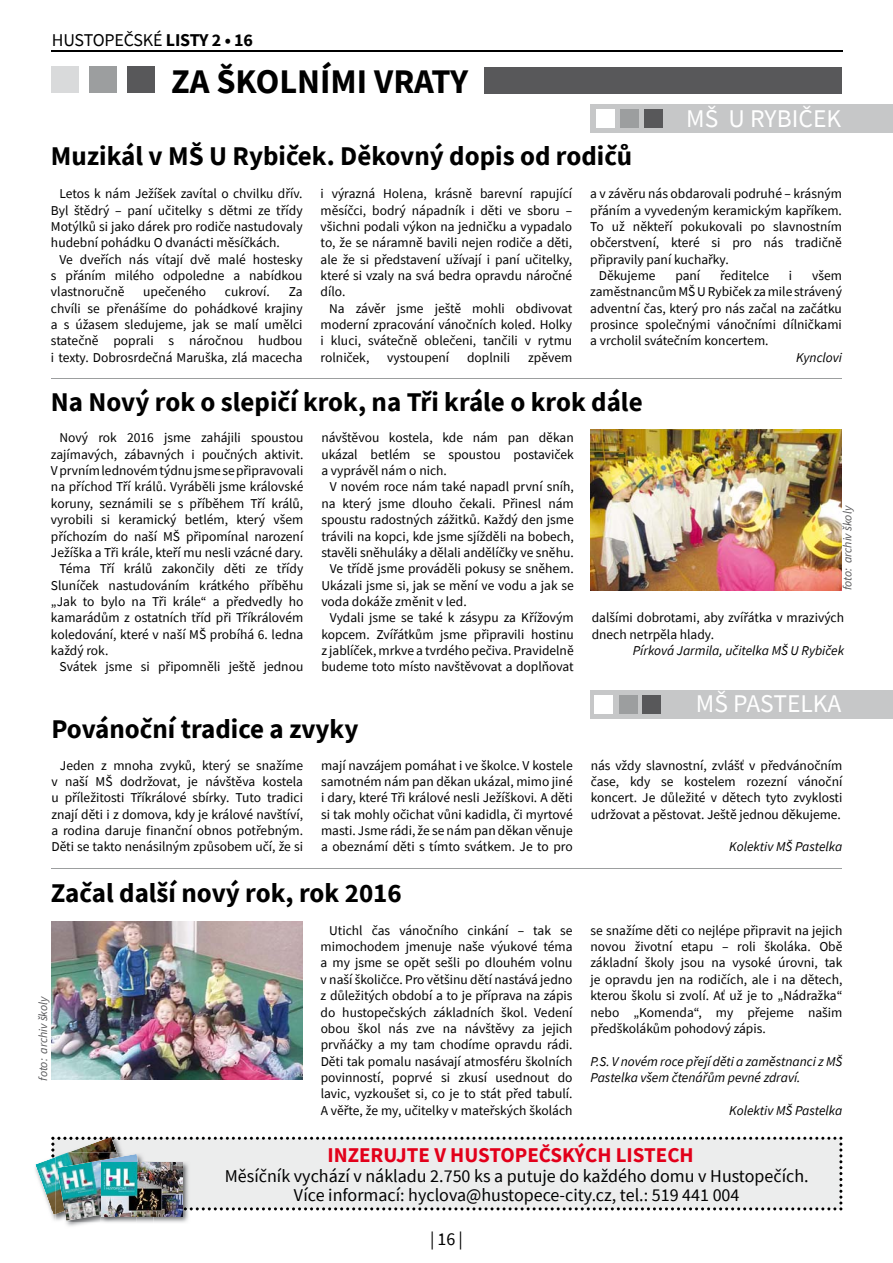
<style>
.page{position:relative;width:893px;height:1263px;background:#fff}
.page>*{position:absolute;margin:0;border:0;box-sizing:border-box;transform-origin:0 0}
.t1{font:700 34.5px "Source Sans Pro";color:#000}
.t2{font:700 27px "Source Sans Pro";color:#000}
.t3{font:25.5px "Source Sans Pro";color:#fff}
.t4{font:700 21px "Source Sans Pro";color:#e2001a}
.t5{font:18px/19.5px "Source Sans Pro";color:#000;text-align:center}
.t6{font:13.5px/16.4px "Source Sans Pro";color:#000;text-align:justify}
.t7{font:italic 13.5px/16.4px "Source Sans Pro";color:#000}
.t8{font:italic 12px "Source Sans Pro";color:#58585a}
.s1{font-weight:700}
</style>
<div class="page">
<hr style="left:51px;top:50px;width:791px;height:2px;background:#000">
<div style="left:51px;top:67px;width:27px;height:26px;background:#d9dadb"></div>
<div style="left:89px;top:67px;width:28px;height:26px;background:#9c9e9f"></div>
<div style="left:127px;top:67px;width:28px;height:26px;background:#58585a"></div>
<div style="left:484px;top:67px;width:358px;height:27px;background:#58585a"></div>
<div style="left:590px;top:690px;width:303px;height:28px;background:#c6c7c8"></div>
<div style="left:594px;top:695px;width:19px;height:19px;background:#fff"></div>
<div style="left:619px;top:695px;width:19px;height:19px;background:#9c9e9f"></div>
<div style="left:642px;top:695px;width:19px;height:19px;background:#58585a"></div>
<img style="left:590px;top:430px;width:251px;height:160px">
<div style="left:590px;top:105px;width:303px;height:28px;background:#c6c7c8"></div>
<div style="left:596px;top:109px;width:19px;height:19px;background:#fff"></div>
<div style="left:620px;top:109px;width:19px;height:19px;background:#9c9e9f"></div>
<div style="left:644px;top:109px;width:19px;height:19px;background:#58585a"></div>
<img style="left:51px;top:922px;width:252px;height:157px">
<hr style="left:51px;top:868px;width:790px;height:1px;background:#9c9e9f">
<hr style="left:51px;top:378px;width:790px;height:1px;background:#9c9e9f">
<img style="left:35px;top:1159px;width:20px;height:56px">
<img style="left:66px;top:1222px;width:31px;height:4px">
<img style="left:55px;top:1214px;width:45px;height:8px">
<img style="left:57px;top:1210px;width:43px;height:11px">
<img style="left:153px;top:1210px;width:36px;height:13px">
<img style="left:105px;top:1216px;width:48px;height:7px">
<img style="left:100px;top:1215px;width:37px;height:7px">
<svg style="left:51px;top:1137px;width:791px;height:73px;background:#dbdfdf"></svg>
<img style="left:100px;top:1161px;width:46px;height:54px">
<img style="left:102px;top:1162px;width:80px;height:54px">
<h3 class="t5" style="left:52px;top:30px;width:203px">HUSTOPEČSKÉ <span class="s1">LISTY 2 • 16</span></h3>
<h1 class="t1" style="left:171px;top:59px;width:299px">ZA ŠKOLNÍMI VRATY</h1>
<h2 class="t2" style="left:51px;top:139px;width:583px">Muzikál v MŠ U Rybiček. Děkovný dopis od rodičů</h2>
<h3 class="t3" style="left:686px;top:101px;width:157px">MŠ U RYBIČEK</h3>
<p class="t6" style="left:51px;top:185px;width:253px;text-indent:9px">Letos k nám Ježíšek zavítal o chvilku dřív.<br>Byl štědrý – paní učitelky s dětmi ze třídy Motýlků si jako dárek pro rodiče nastudovaly hudební pohádku O dvanácti měsíčkách.</p>
<p class="t6" style="left:51px;top:251px;width:253px;text-indent:9px">Ve dveřích nás vítají dvě malé hostesky s přáním milého odpoledne a nabídkou vlastnoručně</p>
<p class="t6" style="left:143px;top:283px;width:64px">upečeného</p>
<p class="t6" style="left:225px;top:283px;width:47px">cukroví.</p>
<p class="t6" style="left:51px;top:283px;width:253px;text-indent:238px">Za chvíli se přenášíme do pohádkové krajiny a s úžasem sledujeme, jak se malí umělci statečně poprali s náročnou hudbou i texty. Dobrosrdečná Maruška, zlá macecha</p>
<p class="t6" style="left:321px;top:185px;width:253px">i výrazná Holena, krásně barevní rapující měsíčci, bodrý nápadník i děti ve sboru – všichni podali výkon na jedničku a vypadalo to, že se náramně bavili nejen rodiče a děti, ale že si představení užívají i paní učitelky, které si vzaly na svá bedra opravdu náročné dílo.</p>
<p class="t6" style="left:321px;top:300px;width:253px;text-indent:9px">Na závěr jsme ještě mohli obdivovat moderní zpracování vánočních koled. Holky i kluci, svátečně oblečeni, tančili v rytmu rolniček,</p>
<p class="t6" style="left:387px;top:349px;width:63px">vystoupení</p>
<p class="t6" style="left:467px;top:349px;width:45px">doplnili</p>
<p class="t6" style="left:528px;top:349px;width:46px">zpěvem</p>
<p class="t6" style="left:590px;top:185px;width:253px">a v závěru nás obdarovali podruhé – krásným</p>
<p class="t6" style="left:590px;top:202px;width:253px">přáním a vyvedeným keramickým kapříkem.</p>
<p class="t6" style="left:590px;top:218px;width:253px">To už někteří pokukovali po slavnostním</p>
<p class="t6" style="left:590px;top:234px;width:253px">občerstvení, které si pro nás tradičně</p>
<p class="t6" style="left:590px;top:251px;width:140px">připravily paní kuchařky.</p>
<p class="t6" style="left:599px;top:267px;width:58px">Děkujeme</p>
<p class="t6" style="left:675px;top:267px;width:26px">paní</p>
<p class="t6" style="left:720px;top:267px;width:51px">ředitelce</p>
<p class="t6" style="left:789px;top:267px;width:5px">i</p>
<p class="t6" style="left:590px;top:267px;width:253px;text-indent:222px">všem zaměstnancům MŠ U Rybiček za mile strávený adventní čas, který pro nás začal na začátku prosince společnými vánočními dílničkami a vrcholil svátečním koncertem.</p>
<p class="t7" style="left:796px;top:349px;width:47px">Kynclovi</p>
<h2 class="t2" style="left:51px;top:384px;width:593px">Na Nový rok o slepičí krok, na Tři krále o krok dále</h2>
<p class="t6" style="left:59px;top:429px;width:245px">Nový rok 2016 jsme zahájili spoustou</p>
<p class="t6" style="left:51px;top:446px;width:254px">zajímavých, zábavných i poučných aktivit.</p>
<p class="t6" style="left:51px;top:462px;width:254px">V prvním lednovém týdnu jsme se připravovali</p>
<p class="t6" style="left:51px;top:478px;width:254px">na příchod Tří králů. Vyráběli jsme královské</p>
<p class="t6" style="left:51px;top:495px;width:254px">koruny, seznámili se s příběhem Tří králů,</p>
<p class="t6" style="left:51px;top:511px;width:254px">vyrobili si keramický betlém, který všem</p>
<p class="t6" style="left:51px;top:528px;width:254px">příchozím do naší MŠ připomínal narození</p>
<p class="t6" style="left:51px;top:544px;width:254px">Ježíška a Tři krále, kteří mu nesli vzácné dary.</p>
<p class="t6" style="left:59px;top:560px;width:245px">Téma Tří králů zakončily děti ze třídy</p>
<p class="t6" style="left:51px;top:577px;width:254px">Sluníček nastudováním krátkého příběhu</p>
<p class="t6" style="left:51px;top:593px;width:254px">„Jak to bylo na Tři krále“ a předvedly ho</p>
<p class="t6" style="left:51px;top:609px;width:254px">kamarádům z ostatních tříd při Tříkrálovém</p>
<p class="t6" style="left:51px;top:626px;width:254px">koledování, které v naší MŠ probíhá 6. ledna</p>
<p class="t6" style="left:51px;top:642px;width:59px">každý rok.</p>
<p class="t6" style="left:59px;top:658px;width:245px">Svátek jsme si připomněli ještě jednou</p>
<p class="t6" style="left:321px;top:429px;width:254px">návštěvou kostela, kde nám pan děkan ukázal betlém se spoustou postaviček a vyprávěl nám o nich.</p>
<p class="t6" style="left:330px;top:478px;width:245px">V novém roce nám také napadl první sníh,</p>
<p class="t6" style="left:321px;top:495px;width:254px">na který jsme dlouho čekali. Přinesl nám</p>
<p class="t6" style="left:321px;top:511px;width:254px">spoustu radostných zážitků. Každý den jsme</p>
<p class="t6" style="left:321px;top:528px;width:254px">trávili na kopci, kde jsme sjížděli na bobech,</p>
<p class="t6" style="left:321px;top:544px;width:254px">stavěli sněhuláky a dělali andělíčky ve sněhu.</p>
<p class="t6" style="left:330px;top:560px;width:245px">Ve třídě jsme prováděli pokusy se sněhem.</p>
<p class="t6" style="left:321px;top:577px;width:254px">Ukázali jsme si, jak se mění ve vodu a jak se</p>
<p class="t6" style="left:321px;top:593px;width:147px">voda dokáže změnit v led.</p>
<p class="t6" style="left:330px;top:609px;width:245px">Vydali jsme se také k zásypu za Křížovým</p>
<p class="t6" style="left:321px;top:626px;width:254px">kopcem. Zvířátkům jsme připravili hostinu</p>
<p class="t6" style="left:321px;top:642px;width:254px">z jablíček, mrkve a tvrdého pečiva. Pravidelně</p>
<p class="t6" style="left:321px;top:658px;width:254px">budeme toto místo navštěvovat a doplňovat</p>
<h2 class="t2" style="left:51px;top:711px;width:309px">Povánoční tradice a zvyky</h2>
<p class="t8" style="left:839px;top:590px;width:87px;rotate:-90deg">foto: archiv školy</p>
<p class="t6" style="left:592px;top:609px;width:254px">dalšími dobrotami, aby zvířátka v mrazivých dnech netrpěla hlady.</p>
<p class="t7" style="left:633px;top:642px;width:213px">Pírková Jarmila, učitelka MŠ U Rybiček</p>
<h3 class="t3" style="left:696px;top:687px;width:147px">MŠ PASTELKA</h3>
<p class="t6" style="left:51px;top:757px;width:253px;text-indent:9px">Jeden z mnoha zvyků, který se snažíme v naší MŠ dodržovat, je návštěva kostela u příležitosti Tříkrálové sbírky. Tuto tradici znají děti i z domova, kdy je králové navštíví, a rodina daruje finanční obnos potřebným.<br>Děti se takto nenásilným způsobem učí, že si</p>
<p class="t6" style="left:321px;top:757px;width:253px">mají navzájem pomáhat i ve školce. V kostele samotném nám pan děkan ukázal, mimo jiné i dary, které Tři králové nesli Ježíškovi. A děti si tak mohly očichat vůni kadidla, či myrtové masti. Jsme rádi, že se nám pan děkan věnuje a obeznámí děti s tímto svátkem. Je to pro</p>
<p class="t6" style="left:591px;top:757px;width:253px">nás vždy slavnostní, zvlášť v předvánočním čase, kdy se kostelem rozezní vánoční koncert. Je důležité v dětech tyto zvyklosti udržovat a pěstovat. Ještě jednou děkujeme.</p>
<p class="t7" style="left:729px;top:838px;width:115px">Kolektiv MŠ Pastelka</p>
<h2 class="t2" style="left:51px;top:875px;width:352px">Začal další nový rok, rok 2016</h2>
<p class="t8" style="left:35px;top:1081px;width:87px;rotate:-90deg">foto: archiv školy</p>
<p class="t6" style="left:321px;top:922px;width:253px;text-indent:9px">Utichl čas vánočního cinkání – tak se mimochodem jmenuje naše výukové téma a my jsme se opět sešli po dlouhém volnu v naší školičce. Pro většinu dětí nastává jedno z důležitých období a to je příprava na zápis do hustopečských základních škol. Vedení obou škol nás zve na návštěvy za jejich prvňáčky a my tam chodíme opravdu rádi.<br>Děti tak pomalu nasávají atmosféru školních povinností, poprvé si zkusí usednout do lavic, vyzkoušet si, co je to stát před tabulí.<br>A věřte, že my, učitelky v mateřských školách</p>
<p class="t6" style="left:590px;top:922px;width:253px">se snažíme děti co nejlépe připravit na jejich novou životní etapu – roli školáka. Obě základní školy jsou na vysoké úrovni, tak je opravdu jen na rodičích, ale i na dětech, kterou školu si zvolí. Ať už je to „Nádražka“ nebo „Komenda“, my přejeme našim předškolákům pohodový zápis.</p>
<p class="t7" style="left:590px;top:1053px;width:253px">P.S. V novém roce přejí děti a zaměstnanci z MŠ<br>Pastelka všem čtenářům pevné zdraví.</p>
<p class="t7" style="left:729px;top:1102px;width:115px">Kolektiv MŠ Pastelka</p>
<h3 class="t4" style="left:327px;top:1141px;width:368px">INZERUJTE V HUSTOPEČSKÝCH LISTECH</h3>
<h3 class="t5" style="left:225px;top:1165px;width:585px">Měsíčník vychází v nákladu 2.750 ks a putuje do každého domu v Hustopečích.<br>Více informací: hyclova@hustopece-city.cz, tel.: 519 441 004</h3>
<h3 class="t5" style="left:430px;top:1229px;width:34px">| 16 |</h3>
</div>
